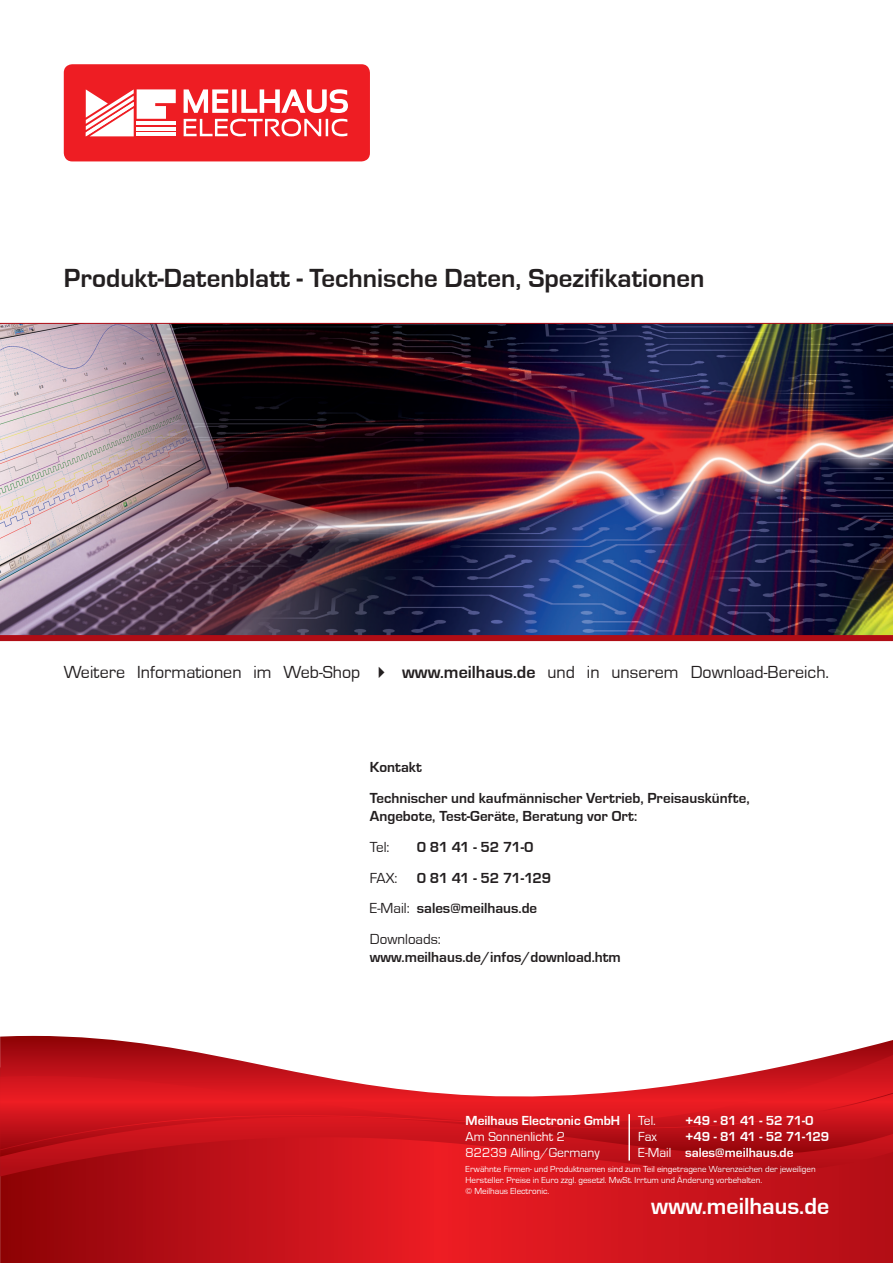
<style>
.page{position:relative;width:893px;height:1263px;background:#fff}
.page>*{position:absolute;margin:0;border:0;box-sizing:border-box;transform-origin:0 0}
.t1{font:700 27px "Eurostile T";color:#231f20}
.t2{font:700 24px "Eurostile T";color:#fff}
.t3{font:18px "Eurostile T";color:#231f20}
.t4{font:700 15px/30.9px "Eurostile T";color:#231f20}
.t5{font:15px "Eurostile T";letter-spacing:-.025em;color:#231f20}
.t6{font:700 13.5px/16.2px "Eurostile T";color:#fff}
.t7{font:13.5px/16.2px "Eurostile T";color:#fff}
.t8{font:9px/10.8px "Eurostile T";color:#fff}
.s1{font-weight:700}
.s2{font-weight:400}
</style>
<div class="page">
<svg style="left:0;top:1186px;width:893px;height:77px;background:#c51219"></svg>
<svg style="left:0;top:1036px;width:893px;height:19px"></svg>
<svg style="left:0;top:1055px;width:893px;height:5px"></svg>
<svg style="left:0;top:1060px;width:893px;height:126px;background:#d23037"></svg>
<img style="left:0;top:324px;width:893px;height:311px">
<hr style="left:0;top:323px;width:893px;height:1px;background:#b00d15">
<div style="left:0;top:635px;width:893px;height:6px;background:#b00d15"></div>
<div style="left:64px;top:64px;width:306px;height:97px;background:#ee1d23;border-radius:9px"></div>
<svg style="left:86px;top:89px;width:90px;height:47px"></svg>
<svg style="left:184px;top:119px;width:163px;height:17px"></svg>
<svg style="left:184px;top:89px;width:164px;height:24px"></svg>
<hr style="left:628px;top:1114px;width:2px;height:46px;background:#fff">
<h1 class="t1" style="left:64px;top:263px;width:642px">Produkt-Datenblatt - Technische Daten, Spezifikationen</h1>
<p class="t3" style="left:64px;top:662px;width:767px">Weitere Informationen im Web-Shop ✔ <span class="s1">www.meilhaus.de</span> und in unserem Download-Bereich.</p>
<p class="t4" style="left:370px;top:752px;width:381px">Kontakt<br>Technischer und kaufmännischer Vertrieb, Preisauskünfte,</p>
<p class="t4" style="left:370px;top:801px;width:269px">Angebote, Test-Geräte, Beratung vor Ort:</p>
<p class="t5" style="left:370px;top:839px;width:21px">Tel:</p>
<p class="t4" style="left:417px;top:831px;width:118px">0 81 41 - 52 71-0</p>
<p class="t5" style="left:370px;top:870px;width:29px">FAX:</p>
<p class="t4" style="left:370px;top:862px;width:183px;text-indent:47px">0 81 41 - 52 71-129<br><span class="s2">E-Mail:</span> sales@meilhaus.de<br><span class="s2">Downloads:</span></p>
<p class="t4" style="left:370px;top:942px;width:252px">www.meilhaus.de/infos/download.htm</p>
<p class="t6" style="left:466px;top:1112px;width:156px">Meilhaus Electronic GmbH</p>
<p class="t7" style="left:466px;top:1128px;width:136px">Am Sonnenlicht 2<br>82239 Alling/Germany</p>
<p class="t7" style="left:638px;top:1112px;width:19px">Tel.</p>
<p class="t6" style="left:685px;top:1112px;width:130px">+49 - 81 41 - 52 71-0</p>
<p class="t7" style="left:638px;top:1128px;width:20px">Fax</p>
<p class="t6" style="left:638px;top:1128px;width:193px;text-indent:47px">+49 - 81 41 - 52 71-129<br><span class="s2">E-Mail</span> sales@meilhaus.de</p>
<p class="t8" style="left:466px;top:1164px;width:352px">Erwähnte Firmen- und Produktnamen sind zum Teil eingetragene Warenzeichen der jeweiligen<br>Hersteller. Preise in Euro zzgl. gesetzl. MwSt. Irrtum und Änderung vorbehalten.<br>© Meilhaus Electronic.</p>
<h2 class="t2" style="left:651px;top:1193px;width:179px">www.meilhaus.de</h2>
</div>
